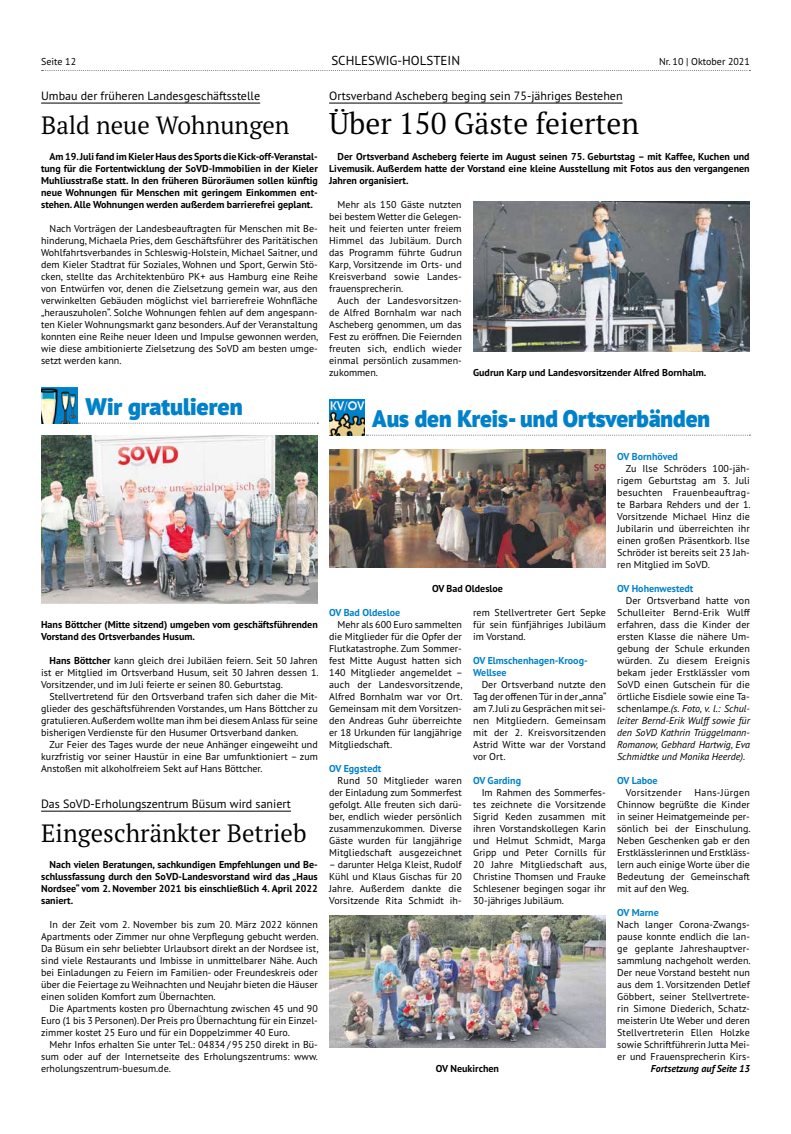
<style>
.page{position:relative;width:791px;height:1134px;background:#fff}
.page>*{position:absolute;margin:0;border:0;box-sizing:border-box;transform-origin:0 0}
.t1{font:30px "PT Serif Pro";color:#000}
.t2{font:25px "PT Serif Pro";color:#000}
.t3{font:900 24px "PT Sans Pro";color:#0081c9}
.t4{font:13px "PT Sans Pro";color:#000}
.t5{font:12px "PT Sans Pro";color:#000}
.t6{font:10px/12px "PT Sans Pro";color:#000;text-align:justify}
.t7{font:700 10px/12px "PT Sans Pro";color:#000;text-align:justify}
.t8{font:700 10px/12px "PT Sans Pro";color:#0081c9}
.t9{font:italic 700 10px "PT Sans Pro";color:#000}
.t10{font:10px "PT Sans Pro";letter-spacing:.03em;color:#000}
.s1{font-weight:700}
.s2{font-style:italic}
</style>
<div class="page">
<img style="left:329px;top:400px;width:36px;height:36px">
<svg style="left:366px;top:435px;width:384px;height:1px"></svg>
<img style="left:41px;top:435px;width:277px;height:169px">
<img style="left:473px;top:201px;width:277px;height:151px">
<hr style="left:41px;top:103px;width:219px;height:1px;background:#000">
<hr style="left:329px;top:103px;width:293px;height:1px;background:#000">
<img style="left:41px;top:388px;width:36px;height:36px">
<svg style="left:78px;top:423px;width:240px;height:1px"></svg>
<hr style="left:41px;top:811px;width:250px;height:1px;background:#000">
<img style="left:329px;top:450px;width:277px;height:118px">
<img style="left:329px;top:916px;width:277px;height:132px">
<svg style="left:42px;top:70px;width:708px;height:1px"></svg>
<p class="t6" style="left:41px;top:55px;width:36px">Seite 12</p>
<h3 class="t4" style="left:331px;top:52px;width:130px">SCHLESWIG-HOLSTEIN</h3>
<p class="t6" style="left:659px;top:55px;width:92px">Nr. 10 | Oktober 2021</p>
<p class="t5" style="left:41px;top:88px;width:221px">Umbau der früheren Landesgeschäftsstelle</p>
<h2 class="t2" style="left:41px;top:109px;width:250px">Bald neue Wohnungen</h2>
<p class="t7" style="left:41px;top:150px;width:278px;text-indent:9px">Am 19. Juli fand im Kieler Haus des Sports die Kick-off-Veranstal&shy;tung für die Fortentwicklung der SoVD-Immobilien in der Kieler Muhliusstraße statt. In den früheren Büroräumen sollen künftig neue Wohnungen für Menschen mit geringem Einkommen ent&shy;stehen. Alle Wohnungen werden außerdem barrierefrei geplant.</p>
<p class="t6" style="left:41px;top:222px;width:279px;text-indent:8px">Nach Vorträgen der Landesbeauftragten für Menschen mit Be&shy;hinderung, Michaela Pries, dem Geschäftsführer des Paritätischen Wohlfahrtsverbandes in Schleswig-Holstein, Michael Saitner, und dem Kieler Stadtrat für Soziales, Wohnen und Sport, Gerwin Stö&shy;cken, stellte das Architektenbüro PK+ aus Hamburg eine Reihe von Entwürfen vor, denen die Zielsetzung gemein war, aus den verwinkelten Gebäuden möglichst viel barrierefreie Wohnfläche „herauszuholen“. Solche Wohnungen fehlen auf dem angespann&shy;ten Kieler Wohnungsmarkt ganz besonders. Auf der Veranstaltung konnten eine Reihe neuer Ideen und Impulse gewonnen werden, wie diese ambitionierte Zielsetzung des SoVD am besten umge&shy;setzt werden kann.</p>
<h3 class="t3" style="left:86px;top:390px;width:159px">Wir gratulieren</h3>
<p class="t7" style="left:41px;top:618px;width:278px">Hans Böttcher (Mitte sitzend) umgeben vom geschäftsführenden<br>Vorstand des Ortsverbandes Husum.</p>
<p class="t6" style="left:41px;top:654px;width:279px;text-indent:8px"><span class="s1">Hans Böttcher</span> kann gleich drei Jubiläen feiern. Seit 50 Jahren ist er Mitglied im Ortsverband Husum, seit 30 Jahren dessen 1.<br>Vorsitzender, und im Juli feierte er seinen 80. Geburtstag.</p>
<p class="t6" style="left:41px;top:690px;width:278px;text-indent:9px">Stellvertretend für den Ortsverband trafen sich daher die Mit&shy;glieder des geschäftsführenden Vorstandes, um Hans Böttcher zu gratulieren. Außerdem wollte man ihm bei diesem Anlass für seine bisherigen Verdienste für den Husumer Ortsverband danken.</p>
<p class="t6" style="left:41px;top:738px;width:278px;text-indent:8px">Zur Feier des Tages wurde der neue Anhänger eingeweiht und kurzfristig vor seiner Haustür in eine Bar umfunktioniert – zum Anstoßen mit alkoholfreiem Sekt auf Hans Böttcher.</p>
<p class="t5" style="left:41px;top:796px;width:251px">Das SoVD-Erholungszentrum Büsum wird saniert</p>
<h2 class="t2" style="left:41px;top:817px;width:267px">Eingeschränkter Betrieb</h2>
<p class="t7" style="left:41px;top:858px;width:278px;text-indent:8px">Nach vielen Beratungen, sachkundigen Empfehlungen und Be&shy;schlussfassung durch den SoVD-Landesvorstand wird das „Haus Nordsee“ vom 2. November 2021 bis einschließlich 4. April 2022 saniert.</p>
<p class="t6" style="left:41px;top:918px;width:279px;text-indent:8px">In der Zeit vom 2. November bis zum 20. März 2022 können Apartments oder Zimmer nur ohne Verpflegung gebucht werden.<br>Da Büsum ein sehr beliebter Urlaubsort direkt an der Nordsee ist, sind viele Restaurants und Imbisse in unmittelbarer Nähe. Auch bei Einladungen zu Feiern im Familien- oder Freundeskreis oder über die Feiertage zu Weihnachten und Neujahr bieten die Häuser einen soliden Komfort zum Übernachten.</p>
<p class="t6" style="left:41px;top:1002px;width:278px;text-indent:8px">Die Apartments kosten pro Übernachtung zwischen 45 und 90<br>Euro (1 bis 3 Personen). Der Preis pro Übernachtung für ein Einzel&shy;zimmer kostet 25 Euro und für ein Doppelzimmer 40 Euro.</p>
<p class="t6" style="left:41px;top:1038px;width:278px;text-indent:8px">Mehr Infos erhalten Sie unter Tel.: 04834 / 95 250 direkt in Bü&shy;sum oder auf der Internetseite des Erholungszentrums: www. erholungszentrum-buesum.de.</p>
<p class="t5" style="left:329px;top:88px;width:295px">Ortsverband Ascheberg beging sein 75-jähriges Bestehen</p>
<h1 class="t1" style="left:329px;top:103px;width:311px">Über 150 Gäste feierten</h1>
<p class="t7" style="left:329px;top:150px;width:422px;text-indent:8px">Der Ortsverband Ascheberg feierte im August seinen 75. Geburtstag – mit Kaffee, Kuchen und Livemusik. Außerdem hatte der Vorstand eine kleine Ausstellung mit Fotos aus den vergangenen Jahren organisiert.</p>
<p class="t6" style="left:329px;top:198px;width:134px;text-indent:8px">Mehr als 150 Gäste nutzten bei bestem Wetter die Gelegen&shy;heit und feierten unter freiem Himmel das Jubiläum. Durch das Programm führte Gudrun Karp, Vorsitzende im Orts- und Kreisverband sowie Landes&shy;frauensprecherin.</p>
<p class="t6" style="left:329px;top:294px;width:134px;text-indent:8px">Auch der Landesvorsitzen&shy;de Alfred Bornhalm war nach Ascheberg genommen, um das Fest zu eröffnen. Die Feiernden freuten sich, endlich wieder einmal persönlich zusammen&shy;zukommen.</p>
<p class="t7" style="left:473px;top:366px;width:235px">Gudrun Karp und Landesvorsitzender Alfred Bornhalm.</p>
<h3 class="t3" style="left:372px;top:403px;width:339px">Aus den Kreis- und Ortsverbänden</h3>
<p class="t7" style="left:432px;top:582px;width:72px">OV Bad Oldesloe</p>
<p class="t8" style="left:329px;top:606px;width:72px">OV Bad Oldesloe</p>
<p class="t6" style="left:329px;top:618px;width:135px;text-indent:8px">Mehr als 600 Euro sammelten die Mitglieder für die Opfer der Flutkatastrophe. Zum Sommer&shy;fest Mitte August hatten sich 140 Mitglieder angemeldet – auch der Landesvorsitzende, Alfred Bornhalm war vor Ort.<br>Gemeinsam mit dem Vorsitzen&shy;den Andreas Guhr überreichte er 18 Urkunden für langjährige Mitgliedschaft.</p>
<p class="t8" style="left:329px;top:762px;width:54px">OV Eggstedt</p>
<p class="t6" style="left:329px;top:774px;width:134px;text-indent:8px">Rund 50 Mitglieder waren der Einladung zum Sommerfest gefolgt. Alle freuten sich darü&shy;ber, endlich wieder persönlich zusammenzukommen. Diverse Gäste wurden für langjährige Mitgliedschaft ausgezeichnet</p>
<p class="t6" style="left:329px;top:858px;width:134px">– darunter Helga Kleist, Rudolf Kühl und Klaus Gischas für 20<br>Jahre. Außerdem dankte die Vorsitzende Rita Schmidt ih-</p>
<p class="t6" style="left:473px;top:606px;width:134px">rem Stellvertreter Gert Sepke für sein fünfjähriges Jubiläum im Vorstand.</p>
<p class="t8" style="left:473px;top:654px;width:116px">OV Elmschenhagen-Kroog-<br>Wellsee</p>
<p class="t6" style="left:473px;top:678px;width:135px;text-indent:8px">Der Ortsverband nutzte den Tag der offenen Tür in der „anna“ am 7. Juli zu Gesprächen mit sei&shy;nen Mitgliedern. Gemeinsam mit der 2. Kreisvorsitzenden Astrid Witte war der Vorstand vor Ort.</p>
<p class="t8" style="left:473px;top:774px;width:49px">OV Garding</p>
<p class="t6" style="left:473px;top:786px;width:135px;text-indent:8px">Im Rahmen des Sommerfes&shy;tes zeichnete die Vorsitzende Sigrid Keden zusammen mit ihren Vorstandskollegen Karin und Helmut Schmidt, Marga Gripp und Peter Cornills für 20 Jahre Mitgliedschaft aus, Christine Thomsen und Frauke Schlesener begingen sogar ihr 30-jähriges Jubiläum.</p>
<p class="t8" style="left:617px;top:450px;width:62px">OV Bornhöved</p>
<p class="t6" style="left:617px;top:462px;width:135px;text-indent:8px">Zu Ilse Schröders 100-jäh&shy;rigem Geburtstag am 3. Juli besuchten Frauenbeauftrag&shy;te Barbara Rehders und der 1.<br>Vorsitzende Michael Hinz die Jubilarin und überreichten ihr einen großen Präsentkorb. Ilse Schröder ist bereits seit 23 Jah&shy;ren Mitglied im SoVD.</p>
<p class="t8" style="left:617px;top:582px;width:78px">OV Hohenwestedt</p>
<p class="t6" style="left:617px;top:594px;width:135px;text-indent:8px">Der Ortsverband hatte von Schulleiter Bernd-Erik Wulff erfahren, dass die Kinder der ersten Klasse die nähere Um&shy;gebung der Schule erkunden würden. Zu diesem Ereignis bekam jeder Erstklässler vom SoVD einen Gutschein für die örtliche Eisdiele sowie eine Ta&shy;schenlampe.<span class="s2">(s. Foto, v. l.: Schul&shy;leiter Bernd-Erik Wulff sowie für den SoVD Kathrin Trüggelmann-Romanow, Gebhard Hartwig, Eva Schmidtke und Monika Heerde).</span></p>
<p class="t8" style="left:617px;top:774px;width:42px">OV Laboe</p>
<p class="t10" style="left:626px;top:786px;width:58px">Vorsitzender</p>
<p class="t6" style="left:617px;top:786px;width:135px;text-indent:77px">Hans-Jürgen Chinnow begrüßte die Kinder in seiner Heimatgemeinde per&shy;sönlich bei der Einschulung.<br>Neben Geschenken gab er den Erstklässlerinnen und Erstkläss&shy;lern auch einige Worte über die Bedeutung der Gemeinschaft mit auf den Weg.</p>
<p class="t8" style="left:617px;top:906px;width:43px">OV Marne</p>
<p class="t6" style="left:617px;top:918px;width:135px">Nach langer Corona-Zwangs&shy;pause konnte endlich die lan&shy;ge geplante Jahreshauptver&shy;sammlung nachgeholt werden.<br>Der neue Vorstand besteht nun aus dem 1. Vorsitzenden Detlef Göbbert, seiner Stellvertrete&shy;rin Simone Diederich, Schatz&shy;meisterin Ute Weber und deren Stellvertreterin Ellen Holzke sowie Schriftführerin Jutta Mei&shy;er und Frauensprecherin Kirs-</p>
<p class="t7" style="left:436px;top:1062px;width:65px">OV Neukirchen</p>
<p class="t9" style="left:651px;top:1062px;width:100px">Fortsetzung auf Seite 13</p>
</div>
